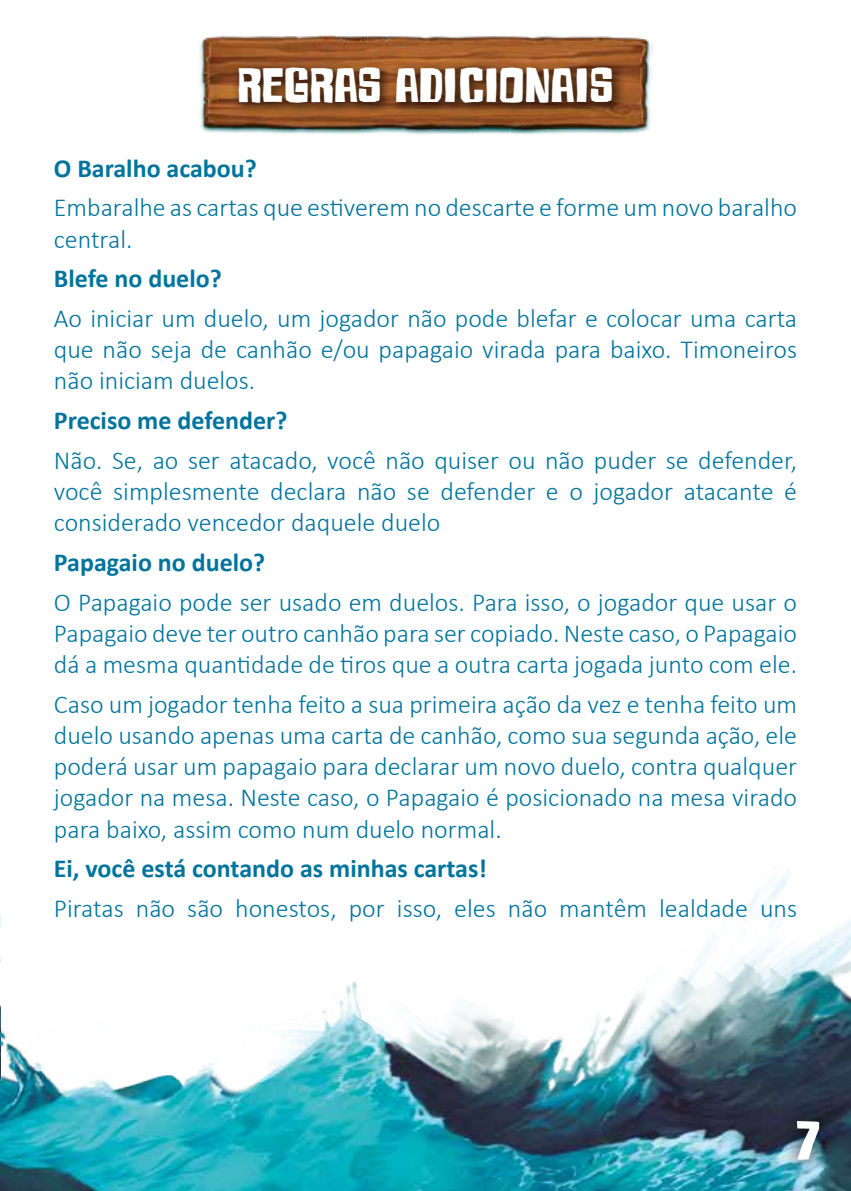
<style>
.page{position:relative;width:851px;height:1191px;background:#fff}
.page>*{position:absolute;margin:0;border:0;box-sizing:border-box;transform-origin:0 0}
.t1{font:52px "Armageda Wide";color:#fff}
.t2{font:46px "Armageda Wide";color:#fefefe}
.t3{font:300 26px/31.2px "Calibri";color:#00749d;text-align:justify}
.t4{font:700 26px "Calibri";color:#00749d}
</style>
<div class="page">
<img style="left:0;top:44px;width:850px;height:1147px">
<img style="left:198px;top:35px;width:454px;height:100px">
<div style="left:232px;top:60px;width:395px;height:57px;background:#000;opacity:.57"></div>
<img style="left:779px;top:1101px;width:57px;height:76px">
<h2 class="t2" style="left:237px;top:59px;width:378px">REGRAS ADICIONAIS</h2>
<p class="t4" style="left:54px;top:150px;width:204px">O Baralho acabou?</p>
<p class="t3" style="left:54px;top:192px;width:744px">Embaralhe as cartas que estiverem no descarte e forme um novo baralho central.</p>
<p class="t4" style="left:54px;top:260px;width:169px">Blefe no duelo?</p>
<p class="t3" style="left:54px;top:302px;width:744px">Ao iniciar um duelo, um jogador não pode blefar e colocar uma carta que não seja de canhão e/ou papagaio virada para baixo. Timoneiros não iniciam duelos.</p>
<p class="t4" style="left:54px;top:402px;width:235px">Preciso me defender?</p>
<p class="t3" style="left:54px;top:444px;width:744px">Não. Se, ao ser atacado, você não quiser ou não puder se defender, você simplesmente declara não se defender e o jogador atacante é considerado vencedor daquele duelo</p>
<p class="t4" style="left:54px;top:544px;width:213px">Papagaio no duelo?</p>
<p class="t3" style="left:54px;top:586px;width:744px">O Papagaio pode ser usado em duelos. Para isso, o jogador que usar o Papagaio deve ter outro canhão para ser copiado. Neste caso, o Papagaio dá a mesma quantidade de tiros que a outra carta jogada junto com ele.</p>
<p class="t3" style="left:54px;top:688px;width:744px">Caso um jogador tenha feito a sua primeira ação da vez e tenha feito um duelo usando apenas uma carta de canhão, como sua segunda ação, ele poderá usar um papagaio para declarar um novo duelo, contra qualquer jogador na mesa. Neste caso, o Papagaio é posicionado na mesa virado para baixo, assim como num duelo normal.</p>
<p class="t4" style="left:54px;top:850px;width:434px">Ei, você está contando as minhas cartas!</p>
<p class="t3" style="left:54px;top:892px;width:744px">Piratas não são honestos, por isso, eles não mantêm lealdade uns</p>
<h1 class="t1" style="left:796px;top:1111px;width:25px">7</h1>
</div>
